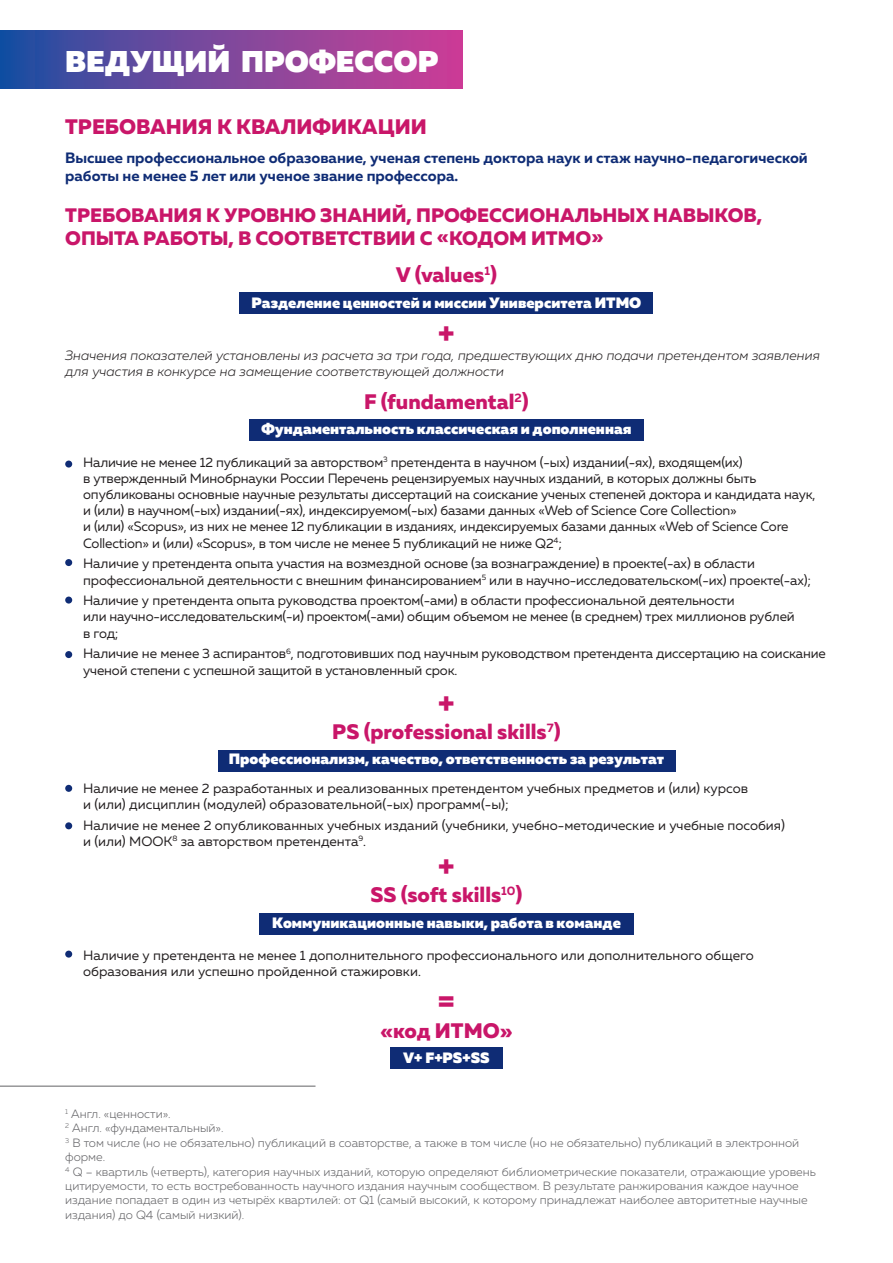
<style>
.page{position:relative;width:893px;height:1263px;background:#fff}
.page>*{position:absolute;margin:0;border:0;box-sizing:border-box;transform-origin:0 0}
.t1{font:900 30px "Muller";color:#fff}
.t2{font:800 30px "Muller";color:#c91669}
.t3{font:800 21px "Muller";color:#c91669}
.t4{font:800 19.5px/23.4px "Muller";color:#c91669}
.t5{font:900 15px "Muller";color:#fff}
.t6{font:700 15px/18px "Muller";color:#0f2c75}
.t7{font:13.5px/16.2px "Muller";letter-spacing:-.01em;color:#231f20}
.t8{font:italic 300 13.5px/16.2px "Muller";color:#231f20}
.t9{font:300 12px/14.4px "Muller";color:#636366}
</style>
<div class="page">
<div style="left:240px;top:293px;width:413px;height:21px;background:#0f2c75"></div>
<div style="left:249px;top:419px;width:395px;height:21px;background:#0f2c75"></div>
<div style="left:218px;top:750px;width:457px;height:21px;background:#0f2c75"></div>
<div style="left:259px;top:914px;width:375px;height:21px;background:#0f2c75"></div>
<div style="left:390px;top:1047px;width:113px;height:21px;background:#0f2c75"></div>
<svg style="left:0;top:31px;width:463px;height:57px;background:#7b469b"></svg>
<div style="left:65px;top:461px;width:7px;height:6px;background:#0f2c75;border-radius:50%"></div>
<div style="left:65px;top:559px;width:7px;height:7px;background:#0f2c75;border-radius:50%"></div>
<div style="left:65px;top:651px;width:7px;height:7px;background:#0f2c75;border-radius:50%"></div>
<div style="left:65px;top:597px;width:7px;height:6px;background:#0f2c75;border-radius:50%"></div>
<div style="left:65px;top:785px;width:7px;height:7px;background:#0f2c75;border-radius:50%"></div>
<div style="left:65px;top:951px;width:7px;height:6px;background:#0f2c75;border-radius:50%"></div>
<div style="left:65px;top:822px;width:7px;height:7px;background:#0f2c75;border-radius:50%"></div>
<hr style="left:0;top:1086px;width:315px;height:1px;background:#636366">
<h1 class="t1" style="left:65px;top:42px;width:375px">ВЕДУЩИЙ ПРОФЕССОР</h1>
<h2 class="t3" style="left:65px;top:114px;width:363px">ТРЕБОВАНИЯ К КВАЛИФИКАЦИИ</h2>
<p class="t6" style="left:65px;top:149px;width:744px">Высшее профессиональное образование, ученая степень доктора наук и стаж научно-педагогической работы не менее 5 лет или ученое звание профессора.</p>
<h3 class="t4" style="left:65px;top:203px;width:699px">ТРЕБОВАНИЯ К УРОВНЮ ЗНАНИЙ, ПРОФЕССИОНАЛЬНЫХ НАВЫКОВ,<br>ОПЫТА РАБОТЫ, В СООТВЕТСТВИИ С «КОДОМ ИТМО»</h3>
<h2 class="t3" style="left:396px;top:261px;width:103px">V (values<sup>1</sup>)</h2>
<p class="t5" style="left:252px;top:293px;width:391px">Разделение ценностей и миссии Университета ИТМО</p>
<h1 class="t2" style="left:438px;top:314px;width:18px">+</h1>
<p class="t8" style="left:65px;top:347px;width:756px">Значения показателей установлены из расчета за три года, предшествующих дню подачи претендентом заявления для участия в конкурсе на замещение соответствующей должности</p>
<h2 class="t3" style="left:364px;top:388px;width:166px">F (fundamental<sup>2</sup>)</h2>
<p class="t5" style="left:261px;top:419px;width:371px">Фундаментальность классическая и дополненная</p>
<p class="t7" style="left:83px;top:454px;width:734px">Наличие не менее 12 публикаций за авторством<sup>3</sup> претендента в научном (-ых) издании(-ях), входящем(их)<br>в утвержденный Минобрнауки России Перечень рецензируемых научных изданий, в которых должны быть опубликованы основные научные результаты диссертаций на соискание ученых степеней доктора и кандидата наук, и (или) в научном(-ых) издании(-ях), индексируемом(-ых) базами данных «Web of Science Core Collection»<br>и (или) «Scopus», из них не менее 12 публикации в изданиях, индексируемых базами данных «Web of Science Core Collection» и (или) «Scopus», в том числе не менее 5 публикаций не ниже Q2<sup>4</sup>;</p>
<p class="t7" style="left:83px;top:555px;width:729px">Наличие у претендента опыта участия на возмездной основе (за вознаграждение) в проекте(-ах) в области профессиональной деятельности с внешним финансированием<sup>5</sup> или в научно-исследовательском(-их) проекте(-ах);</p>
<p class="t7" style="left:83px;top:592px;width:713px">Наличие у претендента опыта руководства проектом(-ами) в области профессиональной деятельности<br>или научно-исследовательским(-и) проектом(-ами) общим объемом не менее (в среднем) трех миллионов рублей в год;</p>
<p class="t7" style="left:83px;top:645px;width:744px">Наличие не менее 3 аспирантов<sup>6</sup>, подготовивших под научным руководством претендента диссертацию на соискание ученой степени с успешной защитой в установленный срок.</p>
<h1 class="t2" style="left:438px;top:684px;width:18px">+</h1>
<h2 class="t3" style="left:332px;top:718px;width:230px">PS (professional skills<sup>7</sup>)</h2>
<p class="t5" style="left:229px;top:749px;width:437px">Профессионализм, качество, ответственность за результат</p>
<p class="t7" style="left:83px;top:780px;width:666px">Наличие не менее 2 разработанных и реализованных претендентом учебных предметов и (или) курсов и (или) дисциплин (модулей) образовательной(-ых) программ(-ы);</p>
<p class="t7" style="left:83px;top:817px;width:703px">Наличие не менее 2 опубликованных учебных изданий (учебники, учебно-методические и учебные пособия) и (или) MOOК<sup>8</sup> за авторством претендента<sup>9</sup>.</p>
<h1 class="t2" style="left:438px;top:848px;width:18px">+</h1>
<h2 class="t3" style="left:370px;top:882px;width:154px">SS (soft skills<sup>10</sup>)</h2>
<p class="t5" style="left:272px;top:913px;width:350px">Коммуникационные навыки, работа в команде</p>
<p class="t7" style="left:83px;top:947px;width:672px">Наличие у претендента не менее 1 дополнительного профессионального или дополнительного общего образования или успешно пройденной стажировки.</p>
<h1 class="t2" style="left:438px;top:983px;width:19px">=</h1>
<h2 class="t3" style="left:380px;top:1017px;width:134px">«код ИТМО»</h2>
<p class="t5" style="left:403px;top:1048px;width:88px">V+ F+PS+SS</p>
<p class="t9" style="left:65px;top:1106px;width:752px"><sup>1</sup> Англ. «ценности».<br><sup>2</sup> Англ. «фундаментальный».<br><sup>3</sup> В том числе (но не обязательно) публикаций в соавторстве, а также в том числе (но не обязательно) публикаций в электронной форме.<br><sup>4</sup> Q – квартиль (четверть), категория научных изданий, которую определяют библиометрические показатели, отражающие уровень цитируемости, то есть востребованность научного издания научным сообществом. В результате ранжирования каждое научное издание попадает в один из четырёх квартилей: от Q1 (самый высокий, к которому принадлежат наиболее авторитетные научные издания) до Q4 (самый низкий).</p>
</div>
